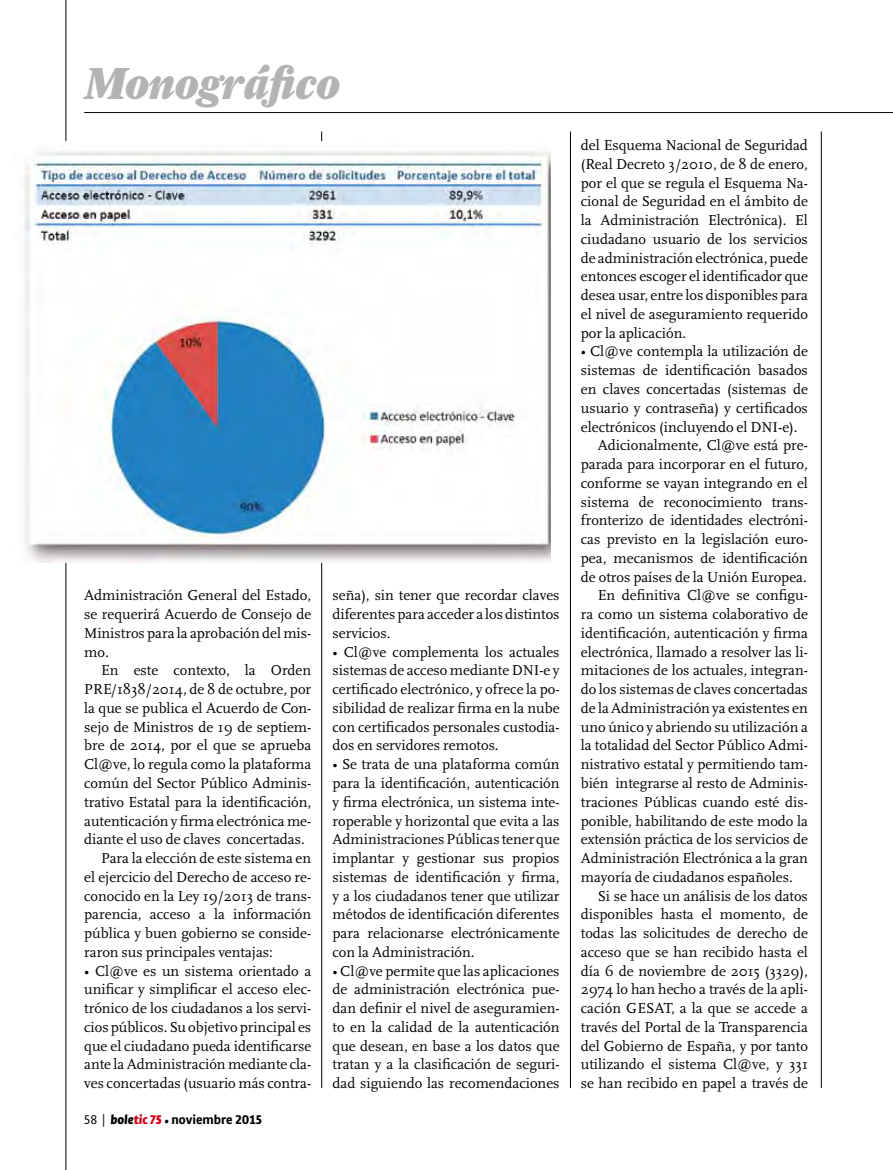
<style>
.page{position:relative;width:893px;height:1170px;background:#fff}
.page>*{position:absolute;margin:0;border:0;box-sizing:border-box;transform-origin:0 0}
.t1{font:italic 900 45px "Farnham Display";color:#b1b3b4}
.t2{font:15px/18.8px "Scala";color:#000;text-align:justify}
.t3{font:700 13.5px "Bulo";color:#000}
.s1{font-weight:400}
.s2{font-family:"Benton Gothic";font-weight:400}
.s3{font-weight:900;font-style:italic}
.s4{font-weight:900;font-style:italic;color:#d10019}
</style>
<div class="page">
<hr style="left:84px;top:112px;width:809px;height:1px;background:#000">
<hr style="left:66px;top:0;width:1px;height:1169px;background:#000">
<hr style="left:321px;top:132px;width:1px;height:955px;background:#000">
<hr style="left:570px;top:132px;width:1px;height:955px;background:#000">
<hr style="left:821px;top:132px;width:1px;height:955px;background:#000">
<img style="left:24px;top:141px;width:526px;height:422px">
<h1 class="t1" style="left:85px;top:55px;width:257px">Monográfico</h1>
<p class="t2" style="left:84px;top:586px;width:229px">Administración General del Estado, se requerirá Acuerdo de Consejo de Ministros para la aprobación del mis&shy;mo.</p>
<p class="t2" style="left:101px;top:661px;width:212px">En este contexto, la Orden</p>
<p class="t2" style="left:84px;top:680px;width:229px">PRE/1838/2014, de 8 de octubre, por</p>
<p class="t2" style="left:84px;top:699px;width:229px">la que se publica el Acuerdo de Con-</p>
<p class="t2" style="left:84px;top:717px;width:229px">sejo de Ministros de 19 de septiem-</p>
<p class="t2" style="left:84px;top:736px;width:229px">bre de 2014, por el que se aprueba</p>
<p class="t2" style="left:84px;top:755px;width:229px">Cl@ve, lo regula como la plataforma</p>
<p class="t2" style="left:84px;top:774px;width:229px">común del Sector Público Adminis-</p>
<p class="t2" style="left:84px;top:792px;width:229px">trativo Estatal para la identificación,</p>
<p class="t2" style="left:84px;top:811px;width:229px">autenticación y firma electrónica me-</p>
<p class="t2" style="left:84px;top:830px;width:222px">diante el uso de claves concertadas.</p>
<p class="t2" style="left:101px;top:849px;width:212px">Para la elección de este sistema en</p>
<p class="t2" style="left:84px;top:867px;width:229px">el ejercicio del Derecho de acceso re-</p>
<p class="t2" style="left:84px;top:886px;width:229px">conocido en la Ley 19/2013 de trans-</p>
<p class="t2" style="left:84px;top:905px;width:229px">parencia, acceso a la información</p>
<p class="t2" style="left:84px;top:924px;width:229px">pública y buen gobierno se conside-</p>
<p class="t2" style="left:84px;top:942px;width:190px">raron sus principales ventajas:</p>
<p class="t2" style="left:84px;top:961px;width:229px">• Cl@ve es un sistema orientado a unificar y simplificar el acceso elec&shy;trónico de los ciudadanos a los servi&shy;cios públicos. Su objetivo principal es que el ciudadano pueda identificarse ante la Administración mediante cla&shy;ves concertadas (usuario más contra-</p>
<p class="t3" style="left:84px;top:1111px;width:180px"><span class="s1">58</span> <span class="s2">|</span> <span class="s3">bole</span><span class="s4">tic 75</span> <span class="s3">•</span> noviembre 2015</p>
<p class="t2" style="left:332px;top:586px;width:229px">seña), sin tener que recordar claves diferentes para acceder a los distintos servicios.</p>
<p class="t2" style="left:332px;top:642px;width:229px">• Cl@ve complementa los actuales sistemas de acceso mediante DNI-e y certificado electrónico, y ofrece la po&shy;sibilidad de realizar firma en la nube con certificados personales custodia&shy;dos en servidores remotos.</p>
<p class="t2" style="left:332px;top:755px;width:229px">• Se trata de una plataforma común para la identificación, autenticación y firma electrónica, un sistema inte&shy;roperable y horizontal que evita a las Administraciones Públicas tener que implantar y gestionar sus propios sistemas de identificación y firma, y a los ciudadanos tener que utilizar métodos de identificación diferentes para relacionarse electrónicamente con la Administración.</p>
<p class="t2" style="left:332px;top:961px;width:229px">• Cl@ve permite que las aplicaciones de administración electrónica pue&shy;dan definir el nivel de aseguramien&shy;to en la calidad de la autenticación que desean, en base a los datos que tratan y a la clasificación de seguri&shy;dad siguiendo las recomendaciones</p>
<p class="t2" style="left:581px;top:136px;width:229px">del Esquema Nacional de Seguridad (Real Decreto 3/2010, de 8 de enero, por el que se regula el Esquema Na&shy;cional de Seguridad en el ámbito de la Administración Electrónica). El ciudadano usuario de los servicios de administración electrónica, puede entonces escoger el identificador que desea usar, entre los disponibles para el nivel de aseguramiento requerido por la aplicación.</p>
<p class="t2" style="left:581px;top:342px;width:229px">• Cl@ve contempla la utilización de</p>
<p class="t2" style="left:581px;top:361px;width:229px">sistemas de identificación basados</p>
<p class="t2" style="left:581px;top:380px;width:229px">en claves concertadas (sistemas de</p>
<p class="t2" style="left:581px;top:399px;width:229px">usuario y contraseña) y certificados</p>
<p class="t2" style="left:581px;top:417px;width:218px">electrónicos (incluyendo el DNI-e).</p>
<p class="t2" style="left:598px;top:436px;width:212px">Adicionalmente, Cl@ve está pre-</p>
<p class="t2" style="left:581px;top:455px;width:229px">parada para incorporar en el futuro,</p>
<p class="t2" style="left:581px;top:474px;width:229px">conforme se vayan integrando en el</p>
<p class="t2" style="left:581px;top:492px;width:229px">sistema de reconocimiento trans-</p>
<p class="t2" style="left:581px;top:511px;width:229px">fronterizo de identidades electróni-</p>
<p class="t2" style="left:581px;top:530px;width:229px">cas previsto en la legislación euro-</p>
<p class="t2" style="left:581px;top:549px;width:229px">pea, mecanismos de identificación</p>
<p class="t2" style="left:581px;top:567px;width:227px">de otros países de la Unión Europea.</p>
<p class="t2" style="left:598px;top:586px;width:212px">En definitiva Cl@ve se configu-</p>
<p class="t2" style="left:581px;top:605px;width:229px">ra como un sistema colaborativo de</p>
<p class="t2" style="left:581px;top:624px;width:229px">identificación, autenticación y firma</p>
<p class="t2" style="left:581px;top:642px;width:229px">electrónica, llamado a resolver las li-</p>
<p class="t2" style="left:581px;top:661px;width:229px">mitaciones de los actuales, integran-</p>
<p class="t2" style="left:581px;top:680px;width:229px">do los sistemas de claves concertadas</p>
<p class="t2" style="left:581px;top:699px;width:229px">de la Administración ya existentes en</p>
<p class="t2" style="left:581px;top:717px;width:229px">uno único y abriendo su utilización a</p>
<p class="t2" style="left:581px;top:736px;width:229px">la totalidad del Sector Público Admi-</p>
<p class="t2" style="left:581px;top:755px;width:229px">nistrativo estatal y permitiendo tam-</p>
<p class="t2" style="left:581px;top:774px;width:229px">bién integrarse al resto de Adminis-</p>
<p class="t2" style="left:581px;top:792px;width:229px">traciones Públicas cuando esté dis-</p>
<p class="t2" style="left:581px;top:811px;width:229px">ponible, habilitando de este modo la</p>
<p class="t2" style="left:581px;top:830px;width:229px">extensión práctica de los servicios de</p>
<p class="t2" style="left:581px;top:849px;width:229px">Administración Electrónica a la gran</p>
<p class="t2" style="left:581px;top:867px;width:213px">mayoría de ciudadanos españoles.</p>
<p class="t2" style="left:598px;top:886px;width:212px">Si se hace un análisis de los datos</p>
<p class="t2" style="left:581px;top:905px;width:229px">disponibles hasta el momento, de</p>
<p class="t2" style="left:581px;top:924px;width:229px">todas las solicitudes de derecho de</p>
<p class="t2" style="left:581px;top:942px;width:229px">acceso que se han recibido hasta el</p>
<p class="t2" style="left:581px;top:961px;width:229px">día 6 de noviembre de 2015 (3329),</p>
<p class="t2" style="left:581px;top:980px;width:229px">2974 lo han hecho a través de la apli-</p>
<p class="t2" style="left:581px;top:999px;width:229px">cación GESAT, a la que se accede a</p>
<p class="t2" style="left:581px;top:1017px;width:229px">través del Portal de la Transparencia</p>
<p class="t2" style="left:581px;top:1036px;width:229px">del Gobierno de España, y por tanto</p>
<p class="t2" style="left:581px;top:1055px;width:229px">utilizando el sistema Cl@ve, y 331</p>
<p class="t2" style="left:581px;top:1074px;width:229px">se han recibido en papel a través de</p>
</div>
